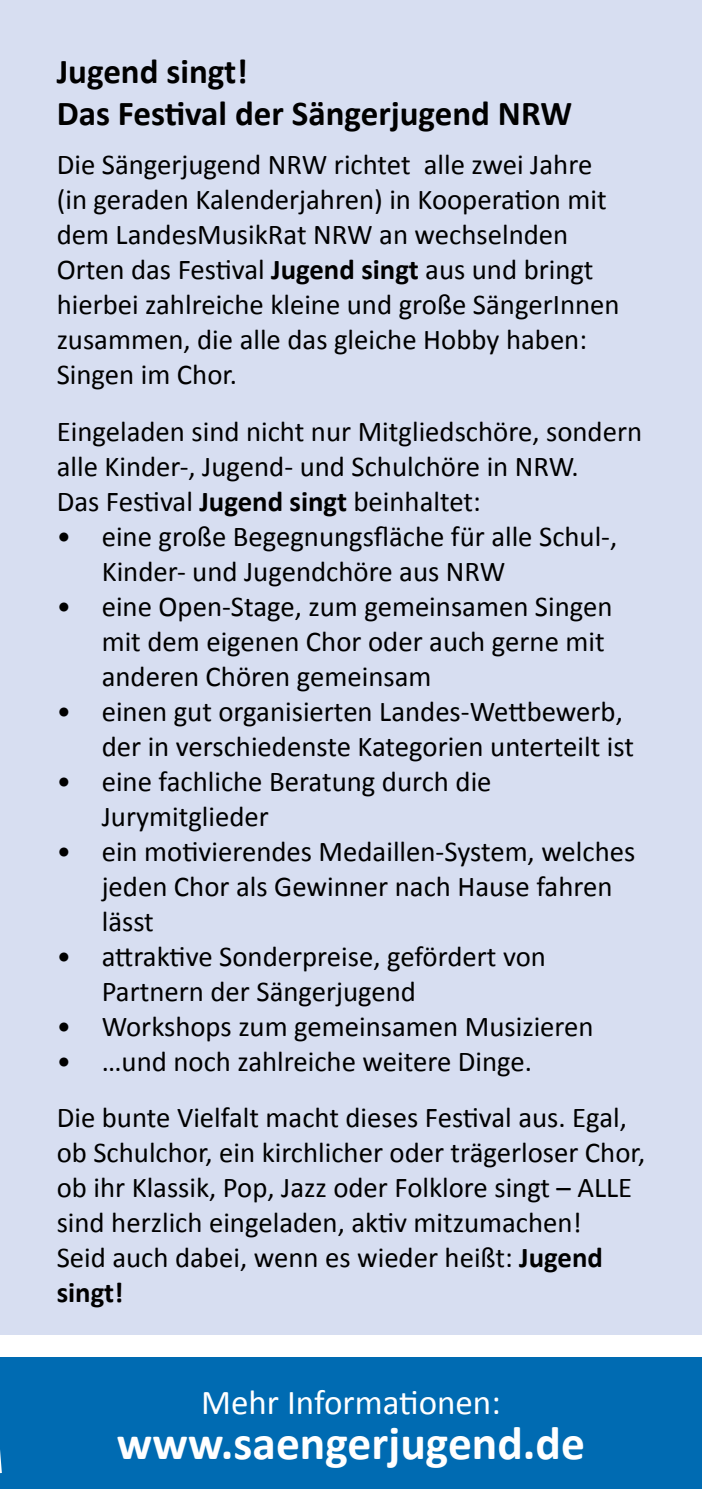
<style>
.page{position:relative;width:702px;height:1489px;background:#fff}
.page>*{position:absolute;margin:0;border:0;box-sizing:border-box;transform-origin:0 0}
.t1{font:700 47.5px "Calibri";color:#fff}
.t2{font:700 35px/42px "Calibri";color:#000}
.t3{font:35px "Calibri";color:#fff}
.t4{font:28.75px/35px "Calibri";color:#000}
.s1{font-weight:700}
</style>
<div class="page">
<div style="left:0;top:0;width:702px;height:1333px;background:#d7def1"></div>
<div style="left:0;top:1357px;width:702px;height:131px;background:#006bb2"></div>
<svg style="left:0;top:1333px;width:9px;height:141px"></svg>
<p class="t2" style="left:57px;top:50px;width:517px">Jugend singt!<br>Das Festival der Sängerjugend NRW</p>
<p class="t4" style="left:57px;top:147px;width:564px">Die Sängerjugend NRW richtet alle zwei Jahre (in geraden Kalenderjahren) in Kooperation mit dem LandesMusikRat NRW an wechselnden Orten das Festival <span class="s1">Jugend singt</span> aus und bringt hierbei zahlreiche kleine und große SängerInnen zusammen, die alle das gleiche Hobby haben:<br>Singen im Chor.</p>
<p class="t4" style="left:57px;top:413px;width:587px">Eingeladen sind nicht nur Mitgliedschöre, sondern alle Kinder-, Jugend- und Schulchöre in NRW.<br>Das Festival <span class="s1">Jugend singt</span> beinhaltet:</p>
<p class="t4" style="left:102px;top:518px;width:517px;text-indent:-45px">• eine große Begegnungsfläche für alle Schul-,<br>Kinder- und Jugendchöre aus NRW</p>
<p class="t4" style="left:102px;top:588px;width:512px;text-indent:-45px">• eine Open-Stage, zum gemeinsamen Singen mit dem eigenen Chor oder auch gerne mit anderen Chören gemeinsam</p>
<p class="t4" style="left:102px;top:693px;width:533px;text-indent:-45px">• einen gut organisierten Landes-Wettbewerb, der in verschiedenste Kategorien unterteilt ist</p>
<p class="t4" style="left:102px;top:763px;width:391px;text-indent:-45px">• eine fachliche Beratung durch die<br>Jurymitglieder</p>
<p class="t4" style="left:102px;top:833px;width:535px;text-indent:-45px">• ein motivierendes Medaillen-System, welches jeden Chor als Gewinner nach Hause fahren lässt</p>
<p class="t4" style="left:102px;top:938px;width:446px;text-indent:-45px">• attraktive Sonderpreise, gefördert von<br>Partnern der Sängerjugend</p>
<p class="t4" style="left:57px;top:1008px;width:538px">• Workshops zum gemeinsamen Musizieren</p>
<p class="t4" style="left:57px;top:1033px;width:571px;line-height:56.2px">• …und noch zahlreiche weitere Dinge.<br>Die bunte Vielfalt macht dieses Festival aus. Egal,</p>
<p class="t4" style="left:57px;top:1134px;width:590px">ob Schulchor, ein kirchlicher oder trägerloser Chor, ob ihr Klassik, Pop, Jazz oder Folklore singt – ALLE sind herzlich eingeladen, aktiv mitzumachen!<br>Seid auch dabei, wenn es wieder heißt: <span class="s1">Jugend singt!</span></p>
<p class="t3" style="left:201px;top:1380px;width:301px">Mehr Informationen:</p>
<h1 class="t1" style="left:117px;top:1412px;width:469px">www.saengerjugend.de</h1>
</div>
